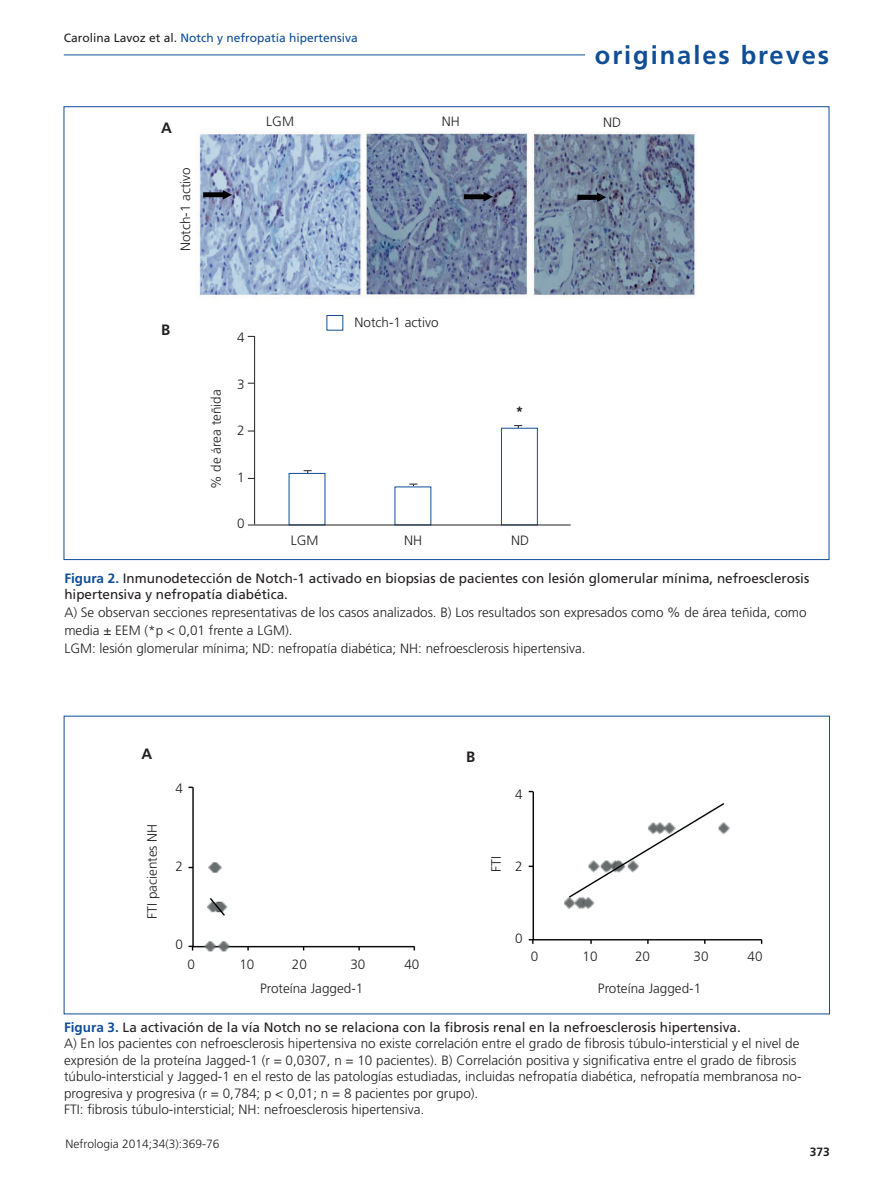
<style>
.page{position:relative;width:893px;height:1191px;background:#fff}
.page>*{position:absolute;margin:0;border:0;box-sizing:border-box;transform-origin:0 0}
.t1{font:700 25.5px "Frutiger";letter-spacing:.075em;color:#0f4d96}
.t2{font:700 15px "Frutiger";color:#231f20}
.t3{font:300 13.5px/16.5px "Frutiger";color:#231f20}
.t4{font:13.5px/16.5px "Frutiger";color:#231f20}
.t5{font:700 13.5px "Frutiger";color:#231f20}
.t6{font:12px "Frutiger";color:#0f4d96}
.t7{font:300 12px "Frutiger";color:#231f20}
.t8{font:700 12px "Frutiger";color:#231f20}
.s1{color:#231f20}
.s2{font-weight:700;color:#0f4d96}
.s3{font-weight:400}
</style>
<div class="page">
<hr style="left:64px;top:55px;width:761px;height:1px;background:#0f4d96">
<div style="left:586px;top:45px;width:243px;height:36px;background:#fff"></div>
<img style="left:196px;top:132px;width:501px;height:394px">
<img style="left:188px;top:786px;width:575px;height:166px">
<hr style="left:254px;top:336px;width:1px;height:188px;background:#231f20">
<svg style="left:304px;top:470px;width:8px;height:3px"></svg>
<div style="left:289px;top:473px;width:36px;height:52px;background:#fff"></div>
<svg style="left:409px;top:484px;width:8px;height:2px"></svg>
<div style="left:395px;top:487px;width:36px;height:38px;background:#fff"></div>
<svg style="left:514px;top:425px;width:8px;height:3px"></svg>
<div style="left:501px;top:428px;width:36px;height:97px;background:#fff"></div>
<div style="left:501px;top:428px;width:37px;height:97px;border:1px solid #0f4d96"></div>
<hr style="left:248px;top:524px;width:323px;height:1px;background:#231f20">
<div style="left:327px;top:315px;width:16px;height:15px;background:#fff"></div>
<div style="left:327px;top:315px;width:16px;height:15px;border:1px solid #0f4d96"></div>
<p class="t6" style="left:64px;top:33px;width:296px"><span class="s1">Carolina Lavoz et al.</span> Notch y nefropatía hipertensiva</p>
<h1 class="t1" style="left:595px;top:41px;width:236px">originales breves</h1>
<p class="t2" style="left:161px;top:119px;width:12px">A</p>
<p class="t3" style="left:178px;top:251px;width:85px;rotate:-90deg">Notch-1 activo</p>
<p class="t3" style="left:266px;top:113px;width:29px">LGM</p>
<p class="t3" style="left:442px;top:113px;width:20px">NH</p>
<p class="t3" style="left:603px;top:115px;width:20px">ND</p>
<p class="t2" style="left:161px;top:322px;width:11px">B</p>
<p class="t3" style="left:208px;top:489px;width:101px;rotate:-90deg">% de área teñida</p>
<p class="t3" style="left:237px;top:330px;width:9px">4</p>
<p class="t3" style="left:237px;top:376px;width:9px">3</p>
<p class="t3" style="left:237px;top:423px;width:9px">2</p>
<p class="t3" style="left:237px;top:469px;width:9px">1</p>
<p class="t3" style="left:237px;top:516px;width:9px">0</p>
<p class="t3" style="left:355px;top:314px;width:85px">Notch-1 activo</p>
<p class="t5" style="left:516px;top:404px;width:9px">*</p>
<p class="t3" style="left:291px;top:532px;width:29px">LGM</p>
<p class="t3" style="left:404px;top:532px;width:20px">NH</p>
<p class="t3" style="left:511px;top:532px;width:20px">ND</p>
<p class="t4" style="left:64px;top:570px;width:746px"><span class="s2">Figura 2.</span> Inmunodetección de Notch-1 activado en biopsias de pacientes con lesión glomerular mínima, nefroesclerosis hipertensiva y nefropatía diabética.</p>
<p class="t3" style="left:64px;top:604px;width:744px;line-height:18px">A) Se observan secciones representativas de los casos analizados. B) Los resultados son expresados como % de área teñida, como media ± EEM (*p &lt; 0,01 frente a LGM).<br>LGM: lesión glomerular mínima; ND: nefropatía diabética; NH: nefroesclerosis hipertensiva.</p>
<p class="t2" style="left:141px;top:745px;width:12px">A</p>
<p class="t2" style="left:466px;top:748px;width:11px">B</p>
<p class="t3" style="left:144px;top:919px;width:97px;rotate:-90deg">FTI pacientes NH</p>
<p class="t3" style="left:175px;top:781px;width:9px">4</p>
<p class="t3" style="left:175px;top:859px;width:9px">2</p>
<p class="t3" style="left:175px;top:937px;width:9px">0</p>
<p class="t3" style="left:188px;top:956px;width:9px">0</p>
<p class="t3" style="left:239px;top:956px;width:17px">10</p>
<p class="t3" style="left:292px;top:956px;width:17px">20</p>
<p class="t3" style="left:350px;top:956px;width:17px">30</p>
<p class="t3" style="left:404px;top:956px;width:17px">40</p>
<p class="t3" style="left:260px;top:980px;width:105px">Proteína Jagged-1</p>
<p class="t3" style="left:515px;top:787px;width:9px">4</p>
<p class="t3" style="left:488px;top:872px;width:17px;rotate:-90deg">FTI</p>
<p class="t3" style="left:515px;top:859px;width:9px">2</p>
<p class="t3" style="left:515px;top:931px;width:9px">0</p>
<p class="t3" style="left:531px;top:948px;width:9px">0</p>
<p class="t3" style="left:582px;top:948px;width:17px">10</p>
<p class="t3" style="left:635px;top:948px;width:17px">20</p>
<p class="t3" style="left:693px;top:948px;width:17px">30</p>
<p class="t3" style="left:747px;top:948px;width:17px">40</p>
<p class="t3" style="left:598px;top:980px;width:105px">Proteína Jagged-1</p>
<p class="t3" style="left:64px;top:1019px;width:739px"><span class="s2">Figura 3.</span> <span class="s3">La activación de la vía Notch no se relaciona con la fibrosis renal en la nefroesclerosis hipertensiva.<br></span>A) En los pacientes con nefroesclerosis hipertensiva no existe correlación entre el grado de fibrosis túbulo-intersticial y el nivel de expresión de la proteína Jagged-1 (r = 0,0307, n = 10 pacientes). B) Correlación positiva y significativa entre el grado de fibrosis túbulo-intersticial y Jagged-1 en el resto de las patologías estudiadas, incluidas nefropatía diabética, nefropatía membranosa no&shy;progresiva y progresiva (r = 0,784; p &lt; 0,01; n = 8 pacientes por grupo).<br>FTI: fibrosis túbulo-intersticial; NH: nefroesclerosis hipertensiva.</p>
<p class="t7" style="left:66px;top:1138px;width:155px">Nefrologia 2014;34(3):369-76</p>
<p class="t8" style="left:810px;top:1145px;width:22px">373</p>
</div>
